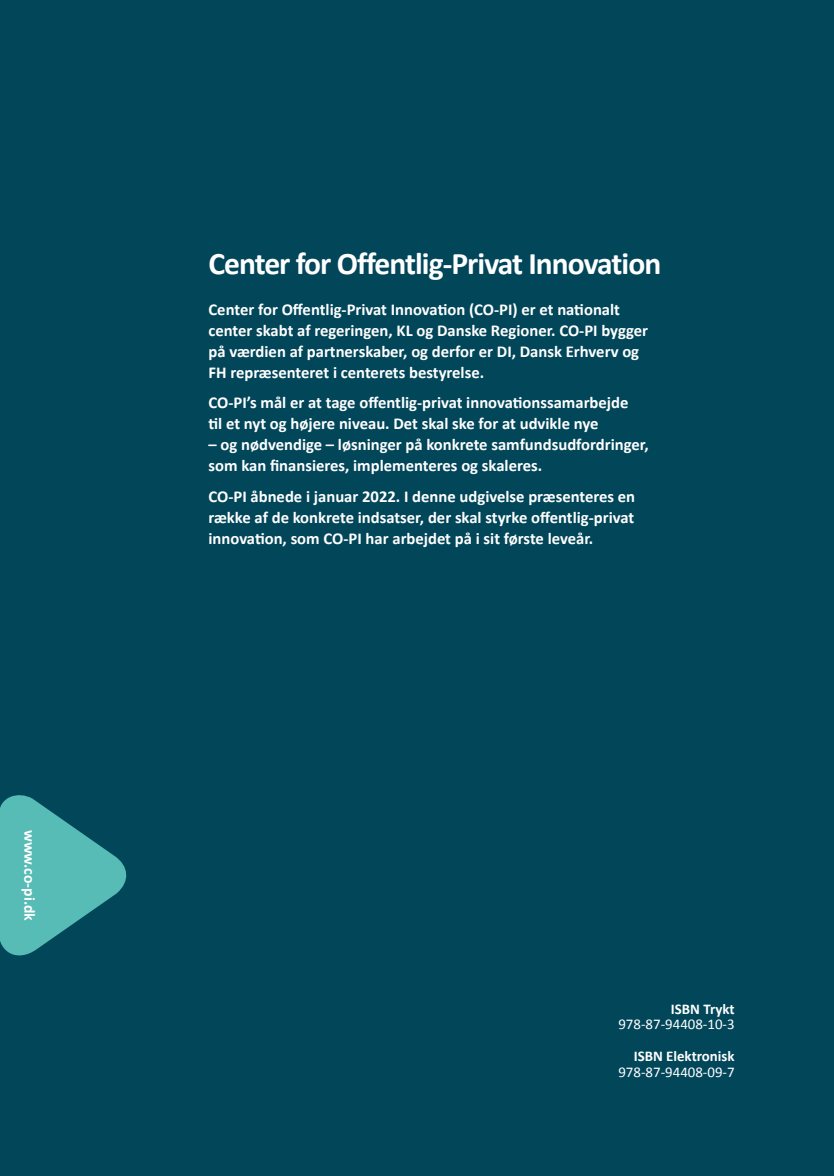
<style>
.page{position:relative;width:834px;height:1176px;background:#fff}
.page>*{position:absolute;margin:0;border:0;box-sizing:border-box;transform-origin:0 0}
.t1{font:31.5px "Calibri Bold 2";letter-spacing:-.03em;color:#fff}
.t2{font:700 16.62px/21px "Calibri";color:#fff}
.t3{font:16.62px/21px "Calibri Bold 2";color:#fff}
.t4{font:15.75px "Calibri Bold 2";color:#fff}
.t5{font:14.88px "Calibri";color:#fff}
.t6{font:700 14.88px "Calibri";color:#fff}
</style>
<div class="page">
<div style="left:0;top:0;width:833px;height:1176px;background:#02465a"></div>
<svg style="left:0;top:795px;width:127px;height:161px"></svg>
<p class="t4" style="left:40px;top:830px;width:93px;rotate:90deg">www.co-pi.dk</p>
<h1 class="t1" style="left:208px;top:244px;width:454px">Center for Offentlig-Privat Innovation</h1>
<p class="t2" style="left:208px;top:299px;width:413px">Center for Offentlig-Privat Innovation (CO-PI) er et nationalt</p>
<p class="t3" style="left:208px;top:320px;width:441px">center skabt af regeringen, KL og Danske Regioner. CO-PI bygger på værdien af partnerskaber, og derfor er DI, Dansk Erhverv og<br>FH repræsenteret i centerets bestyrelse.</p>
<p class="t2" style="left:208px;top:392px;width:421px">CO-PI’s mål er at tage offentlig-privat innovationssamarbejde til et nyt og højere niveau. Det skal ske for at udvikle nye</p>
<p class="t2" style="left:208px;top:434px;width:442px">– og nødvendige – løsninger på konkrete samfundsudfordringer, som kan finansieres, implementeres og skaleres.</p>
<p class="t2" style="left:208px;top:486px;width:428px;text-align:justify">CO-PI åbnede i januar 2022. I denne udgivelse præsenteres en række af de konkrete indsatser, der skal styrke offentlig-privat innovation, som CO-PI har arbejdet på i sit første leveår.</p>
<p class="t6" style="left:670px;top:999px;width:65px">ISBN Trykt</p>
<p class="t5" style="left:618px;top:1015px;width:118px">978-87-94408-10-3</p>
<p class="t6" style="left:633px;top:1046px;width:102px">ISBN Elektronisk</p>
<p class="t5" style="left:618px;top:1062px;width:118px">978-87-94408-09-7</p>
</div>
